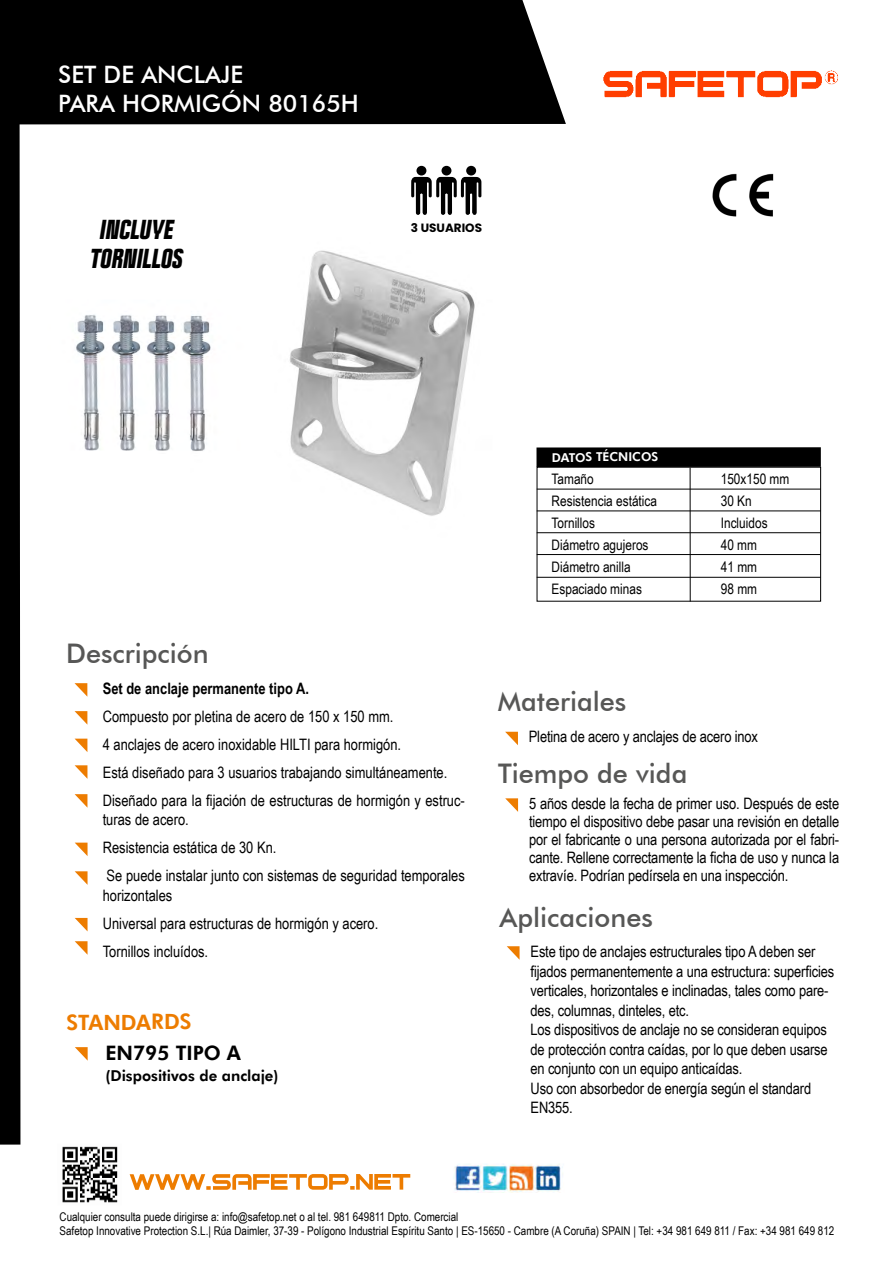
<style>
.page{position:relative;width:893px;height:1263px;background:#fff}
.page>*{position:absolute;margin:0;border:0;box-sizing:border-box;transform-origin:0 0}
.t1{font:500 27px "Futura BT";color:#575756}
.t2{font:500 24px/28.8px "Futura BT";color:#fff}
.t3{font:italic 900 condensed 24px/28.8px "Politica";color:#000;text-align:center}
.t4{font:700 21px "Futura BT";color:#ed7c00}
.t5{font:700 19.8px "Futura BT";color:#000}
.t6{font:15.75px/19.5px "Arial Narrow";letter-spacing:-.01em;color:#000}
.t7{font:700 15.75px "Arial Narrow";color:#000}
.t8{font:700 15px "Futura BT";color:#000}
.t9{font:14.4px/22px "Arial Narrow";color:#000}
.t10{font:700 12.15px "Futura BT";color:#fff}
.t11{font:12px/14.2px "Arial Narrow";color:#000}
.t12{font:700 12px "Poppins";color:#000}
</style>
<div class="page">
<img style="left:76px;top:165px;width:406px;height:351px">
<div style="left:20px;top:0;width:546px;height:124px;background:#000"></div>
<hr style="left:537px;top:489px;width:284px;height:1px;background:#000">
<hr style="left:537px;top:510px;width:284px;height:1px;background:#000">
<hr style="left:537px;top:532px;width:284px;height:1px;background:#000">
<hr style="left:537px;top:554px;width:284px;height:1px;background:#000">
<hr style="left:537px;top:577px;width:284px;height:1px;background:#000">
<hr style="left:690px;top:468px;width:1px;height:133px;background:#000">
<div style="left:536px;top:447px;width:285px;height:20px;background:#000"></div>
<svg style="left:130px;top:1174px;width:280px;height:16px"></svg>
<img style="left:62px;top:1146px;width:56px;height:57px">
<img style="left:603px;top:70px;width:235px;height:28px">
<img style="left:453px;top:1164px;width:110px;height:29px">
<svg style="left:75px;top:1047px;width:13px;height:14px"></svg>
<svg style="left:75px;top:683px;width:12px;height:14px"></svg>
<svg style="left:505px;top:732px;width:13px;height:13px"></svg>
<svg style="left:505px;top:798px;width:13px;height:14px"></svg>
<svg style="left:75px;top:711px;width:12px;height:13px"></svg>
<svg style="left:75px;top:739px;width:12px;height:13px"></svg>
<svg style="left:75px;top:794px;width:12px;height:13px"></svg>
<svg style="left:75px;top:765px;width:12px;height:14px"></svg>
<svg style="left:75px;top:843px;width:13px;height:13px"></svg>
<svg style="left:75px;top:871px;width:13px;height:14px"></svg>
<svg style="left:75px;top:918px;width:13px;height:13px"></svg>
<svg style="left:75px;top:941px;width:13px;height:14px"></svg>
<svg style="left:507px;top:946px;width:13px;height:14px"></svg>
<div style="left:0;top:0;width:20px;height:1144px;background:#000"></div>
<img style="left:712px;top:173px;width:62px;height:44px">
<div style="left:416px;top:166px;width:10px;height:9px;background:#000;border-radius:50%"></div>
<div style="left:441px;top:166px;width:10px;height:9px;background:#000;border-radius:50%"></div>
<svg style="left:411px;top:177px;width:70px;height:38px"></svg>
<div style="left:466px;top:166px;width:10px;height:9px;background:#000;border-radius:50%"></div>
<h2 class="t2" style="left:58px;top:60px;width:302px">SET DE ANCLAJE<br>PARA HORMIGÓN 80165H</h2>
<h2 class="t3" style="left:90px;top:214px;width:94px">INCLUYE<br>TORNILLOS</h2>
<p class="t12" style="left:411px;top:221px;width:73px">3 USUARIOS</p>
<h1 class="t1" style="left:66px;top:637px;width:144px">Descripción</h1>
<p class="t7" style="left:103px;top:676px;width:208px">Set de anclaje permanente tipo A.</p>
<p class="t6" style="left:103px;top:702px;width:364px;line-height:28px">Compuesto por pletina de acero de 150 x 150 mm.<br>4 anclajes de acero inoxidable HILTI para hormigón.<br>Está diseñado para 3 usuarios trabajando simultáneamente.<br>Diseñado para la fijación de estructuras de hormigón y estruc-</p>
<p class="t6" style="left:103px;top:805px;width:364px;line-height:28px">turas de acero.<br>Resistencia estática de 30 Kn.<br>Se puede instalar junto con sistemas de seguridad temporales</p>
<p class="t6" style="left:103px;top:881px;width:277px;line-height:28px">horizontales<br>Universal para estructuras de hormigón y acero.<br>Tornillos incluídos.</p>
<h3 class="t4" style="left:66px;top:1009px;width:127px">STANDARDS</h3>
<p class="t5" style="left:105px;top:1041px;width:137px">EN795 TIPO A</p>
<p class="t8" style="left:105px;top:1067px;width:175px">(Dispositivos de anclaje)</p>
<p class="t10" style="left:552px;top:450px;width:108px">DATOS TÉCNICOS</p>
<p class="t9" style="left:552px;top:467px;width:107px">Tamaño<br>Resistencia estática<br>Tornillos<br>Diámetro agujeros<br>Diámetro anilla<br>Espaciado minas</p>
<p class="t9" style="left:721px;top:467px;width:70px">150x150 mm<br>30 Kn<br>Incluidos<br>40 mm<br>41 mm<br>98 mm</p>
<h1 class="t1" style="left:498px;top:685px;width:130px">Materiales</h1>
<p class="t6" style="left:529px;top:727px;width:231px">Pletina de acero y anclajes de acero inox</p>
<h1 class="t1" style="left:498px;top:757px;width:191px">Tiempo de vida</h1>
<p class="t6" style="left:529px;top:794px;width:312px;line-height:18px;text-align:justify">5 años desde la fecha de primer uso. Después de este tiempo el dispositivo debe pasar una revisión en detalle por el fabricante o una persona autorizada por el fabri&shy;cante. Rellene correctamente la ficha de uso y nunca la extravíe. Podrían pedírsela en una inspección.</p>
<h1 class="t1" style="left:500px;top:901px;width:155px">Aplicaciones</h1>
<p class="t6" style="left:530px;top:941px;width:305px">Este tipo de anclajes estructurales tipo A deben ser fijados permanentemente a una estructura: superficies verticales, horizontales e inclinadas, tales como pare&shy;des, columnas, dinteles, etc.<br>Los dispositivos de anclaje no se consideran equipos de protección contra caídas, por lo que deben usarse en conjunto con un equipo anticaídas.<br>Uso con absorbedor de energía según el standard EN355.</p>
<p class="t11" style="left:60px;top:1209px;width:776px">Cualquier consulta puede dirigirse a: info@safetop.net o al tel. 981 649811 Dpto. Comercial<br>Safetop Innovative Protection S.L.| Rúa Daimler, 37-39 - Polígono Industrial Espíritu Santo | ES-15650 - Cambre (A Coruña) SPAIN | Tel: +34 981 649 811 / Fax: +34 981 649 812</p>
</div>
